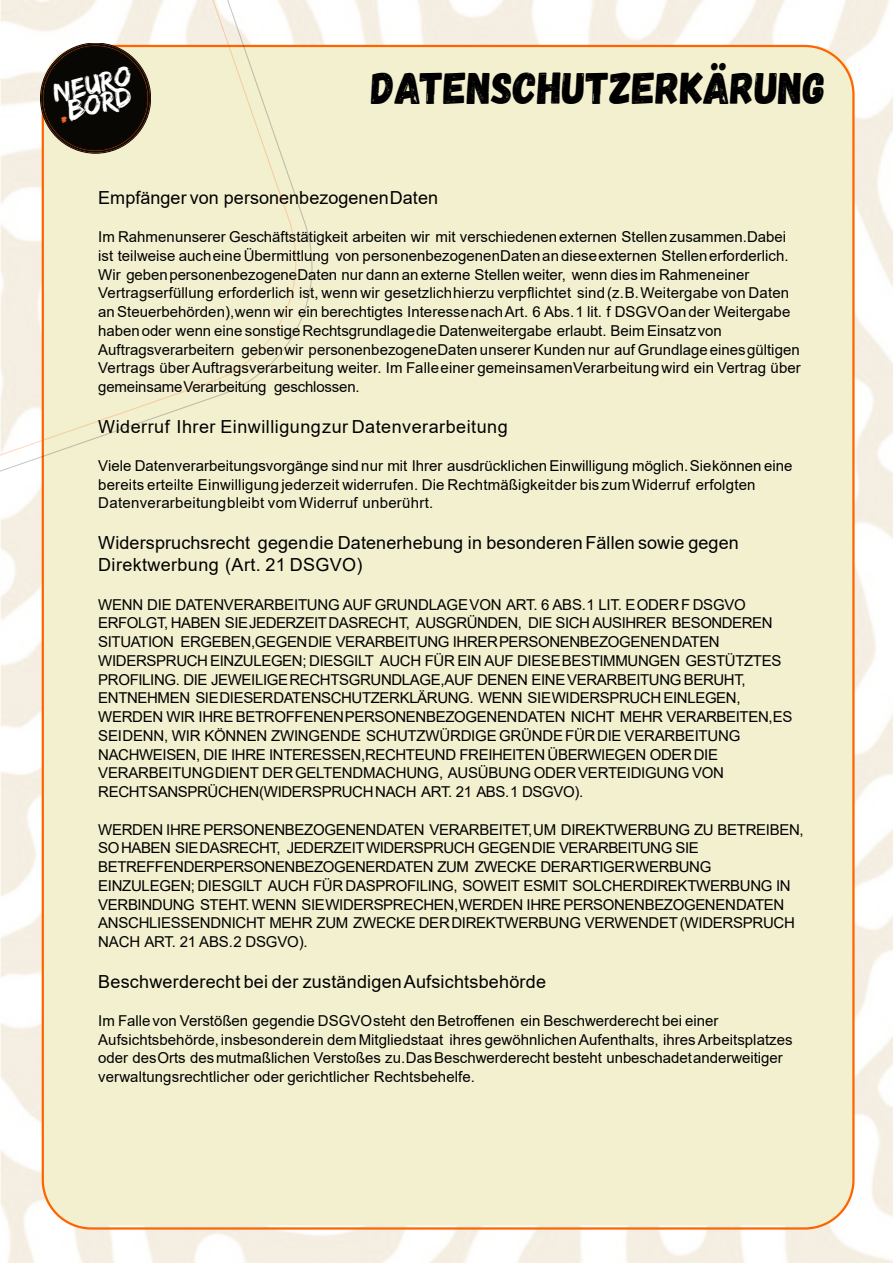
<style>
.page{position:relative;width:893px;height:1263px;background:#fff}
.page>*{position:absolute;margin:0;border:0;box-sizing:border-box;transform-origin:0 0}
.t1{font:45px "Gagalin";color:#000}
.t2{font:29.1px "Edo SZ";color:#fff}
.t3{font:18px/22.5px "Arial";letter-spacing:.01em;color:#000}
.t4{font:18px "Arial";letter-spacing:.03em;color:#000}
.t5{font:15px/18.8px "Arial";letter-spacing:-.005em;color:#000}
.t6{font:15px/18.8px "Arial";letter-spacing:-.025em;color:#000}
.s1{color:#f26421}
</style>
<div class="page">
<img style="left:0;top:0;width:893px;height:1263px">
<div style="left:43px;top:46px;width:810px;height:1179px;background:#f3f0d0;border-radius:41px"></div>
<svg style="left:0;top:0;width:330px;height:510px"></svg>
<svg style="left:0;top:0;width:313px;height:491px"></svg>
<svg style="left:41px;top:43px;width:110px;height:110px"></svg>
<h2 class="t2" style="left:51px;top:83px;width:81px;rotate:-14deg">NEURO</h2>
<h2 class="t2" style="left:56px;top:102px;width:76px;rotate:-14deg"><span class="s1">.</span>BORD</h2>
<h1 class="t1" style="left:371px;top:62px;width:456px">DATENSCHUTZERKÄRUNG</h1>
<p class="t3" style="left:98px;top:188px;width:341px">Empfänger von personenbezogenen Daten</p>
<p class="t5" style="left:98px;top:229px;width:704px">Im Rahmen unserer Geschäftstätigkeit arbeiten wir mit verschiedenen externen Stellen zusammen. Dabei ist teilweise auch eine Übermittlung von personenbezogenen Daten an diese externen Stellen erforderlich.<br>Wir geben personenbezogene Daten nur dann an externe Stellen weiter, wenn dies im Rahmen einer Vertragserfüllung erforderlich ist, wenn wir gesetzlich hierzu verpflichtet sind (z. B. Weitergabe von Daten an Steuerbehörden), wenn wir ein berechtigtes Interesse nach Art. 6 Abs. 1 lit. f DSGVO an der Weitergabe haben oder wenn eine sonstige Rechtsgrundlage die Datenweitergabe erlaubt. Beim Einsatz von Auftragsverarbeitern geben wir personenbezogene Daten unserer Kunden nur auf Grundlage eines gültigen Vertrags über Auftragsverarbeitung weiter. Im Falle einer gemeinsamen Verarbeitung wird ein Vertrag über gemeinsame Verarbeitung geschlossen.</p>
<p class="t4" style="left:98px;top:420px;width:411px">Widerruf Ihrer Einwilligung zur Datenverarbeitung</p>
<p class="t5" style="left:98px;top:458px;width:696px">Viele Datenverarbeitungsvorgänge sind nur mit Ihrer ausdrücklichen Einwilligung möglich. Sie können eine bereits erteilte Einwilligung jederzeit widerrufen. Die Rechtmäßigkeit der bis zum Widerruf erfolgten<br>Datenverarbeitung bleibt vom Widerruf unberührt.</p>
<p class="t3" style="left:98px;top:533px;width:642px">Widerspruchsrecht gegen die Datenerhebung in besonderen Fällen sowie gegen<br>Direktwerbung (Art. 21 DSGVO)</p>
<p class="t6" style="left:98px;top:596px;width:696px">WENN DIE DATENVERARBEITUNG AUF GRUNDLAGE VON ART. 6 ABS. 1 LIT. E ODER F DSGVO ERFOLGT, HABEN SIE JEDERZEIT DASRECHT, AUSGRÜNDEN, DIE SICH AUSIHRER BESONDEREN SITUATION ERGEBEN, GEGEN DIE VERARBEITUNG IHRER PERSONENBEZOGENEN DATEN WIDERSPRUCH EINZULEGEN; DIESGILT AUCH FÜR EIN AUF DIESE BESTIMMUNGEN GESTÜTZTES PROFILING. DIE JEWEILIGE RECHTSGRUNDLAGE, AUF DENEN EINE VERARBEITUNG BERUHT, ENTNEHMEN SIE DIESER DATENSCHUTZERKLÄRUNG. WENN SIE WIDERSPRUCH EINLEGEN, WERDEN WIR IHRE BETROFFENEN PERSONENBEZOGENEN DATEN NICHT MEHR VERARBEITEN, ES SEI DENN, WIR KÖNNEN ZWINGENDE SCHUTZWÜRDIGE GRÜNDE FÜR DIE VERARBEITUNG NACHWEISEN, DIE IHRE INTERESSEN, RECHTE UND FREIHEITEN ÜBERWIEGEN ODER DIE VERARBEITUNG DIENT DER GELTENDMACHUNG, AUSÜBUNG ODER VERTEIDIGUNG VON RECHTSANSPRÜCHEN (WIDERSPRUCH NACH ART. 21 ABS. 1 DSGVO).</p>
<p class="t5" style="left:98px;top:821px;width:707px">WERDEN IHRE PERSONENBEZOGENEN DATEN VERARBEITET, UM DIREKTWERBUNG ZU BETREIBEN, SO HABEN SIE DASRECHT, JEDERZEIT WIDERSPRUCH GEGEN DIE VERARBEITUNG SIE BETREFFENDER PERSONENBEZOGENER DATEN ZUM ZWECKE DERARTIGER WERBUNG EINZULEGEN; DIESGILT AUCH FÜR DASPROFILING, SOWEIT ESMIT SOLCHER DIREKTWERBUNG IN VERBINDUNG STEHT. WENN SIE WIDERSPRECHEN, WERDEN IHRE PERSONENBEZOGENEN DATEN ANSCHLIESSEND NICHT MEHR ZUM ZWECKE DER DIREKTWERBUNG VERWENDET (WIDERSPRUCH NACH ART. 21 ABS. 2 DSGVO).</p>
<p class="t3" style="left:98px;top:972px;width:449px">Beschwerderecht bei der zuständigen Aufsichtsbehörde</p>
<p class="t5" style="left:98px;top:1013px;width:696px">Im Falle von Verstößen gegen die DSGVO steht den Betroffenen ein Beschwerderecht bei einer Aufsichtsbehörde, insbesondere in dem Mitgliedstaat ihres gewöhnlichen Aufenthalts, ihres Arbeitsplatzes oder des Orts des mutmaßlichen Verstoßes zu. Das Beschwerderecht besteht unbeschadet anderweitiger verwaltungsrechtlicher oder gerichtlicher Rechtsbehelfe.</p>
</div>
